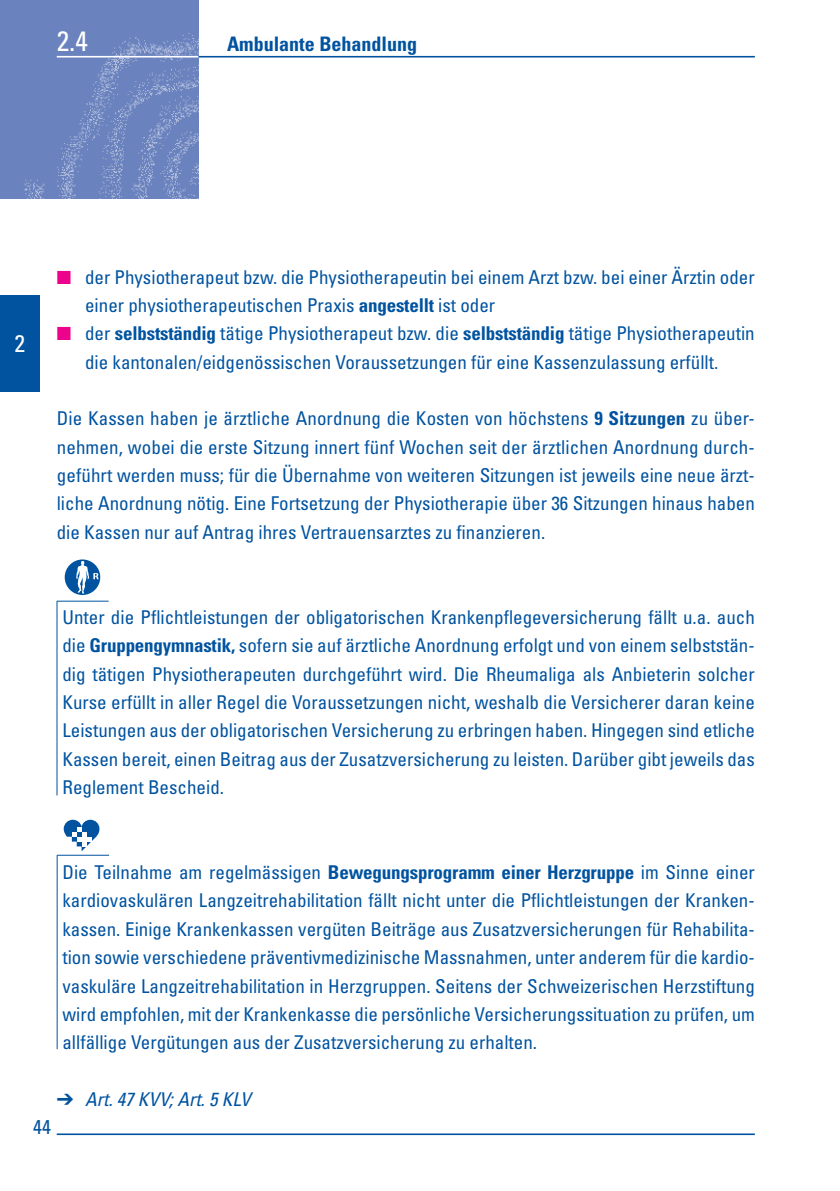
<style>
.page{position:relative;width:840px;height:1191px;background:#fff}
.page>*{position:absolute;margin:0;border:0;box-sizing:border-box;transform-origin:0 0}
.t1{font:condensed 28px "Univers LT Std";color:#fff}
.t2{font:condensed 24px "Univers LT Std";color:#fff}
.t3{font:700 condensed 20px "Univers LT Std";color:#0153a0}
.t4{font:condensed 20px "Univers LT Std";color:#0153a0}
.t5{font:condensed 19px/28.4px "Univers LT Std";color:#0153a0;text-align:justify}
.t6{font:italic condensed 19px "Univers LT Std";color:#0153a0}
.s1{color:#ed028c}
.s2{font-weight:700}
</style>
<div class="page">
<img style="left:0;top:0;width:198px;height:198px">
<div style="left:0;top:295px;width:40px;height:96px;background:#0153a0"></div>
<hr style="left:57px;top:56px;width:141px;height:1px;background:#fff">
<hr style="left:198px;top:56px;width:556px;height:1px;background:#0153a0">
<hr style="left:57px;top:1133px;width:697px;height:2px;background:#0153a0">
<hr style="left:57px;top:855px;width:1px;height:194px;background:#0153a0">
<svg style="left:64px;top:819px;width:35px;height:32px"></svg>
<div style="left:77px;top:836px;width:14px;height:5px;background:#fff"></div>
<hr style="left:82px;top:832px;width:4px;height:14px;background:#fff">
<hr style="left:57px;top:855px;width:52px;height:1px;background:#0153a0">
<hr style="left:57px;top:601px;width:1px;height:194px;background:#0153a0">
<svg style="left:65px;top:559px;width:35px;height:36px"></svg>
<hr style="left:57px;top:601px;width:52px;height:1px;background:#0153a0">
<h1 class="t1" style="left:57px;top:23px;width:33px">2.4</h1>
<p class="t3" style="left:227px;top:32px;width:191px">Ambulante Behandlung</p>
<p class="t2" style="left:15px;top:328px;width:12px">2</p>
<p class="t5" style="left:85px;top:262px;width:670px;text-indent:-28px"><span class="s1">■</span> der Physiotherapeut bzw. die Physiotherapeutin bei einem Arzt bzw. bei einer Ärztin oder einer physiotherapeutischen Praxis <span class="s2">angestellt</span> ist oder</p>
<p class="t5" style="left:57px;top:319px;width:699px;text-align:center"><span class="s1">■</span> der <span class="s2">selbstständig</span> tätige Physiotherapeut bzw. die <span class="s2">selbstständig</span> tätige Physiotherapeutin die kantonalen/eidgenössischen Voraussetzungen für eine Kassenzulassung erfüllt.</p>
<p class="t5" style="left:57px;top:404px;width:699px">Die Kassen haben je ärztliche Anordnung die Kosten von höchstens <span class="s2">9 Sitzungen</span> zu über&shy;nehmen, wobei die erste Sitzung innert fünf Wochen seit der ärztlichen Anordnung durch&shy;geführt werden muss; für die Übernahme von weiteren Sitzungen ist jeweils eine neue ärzt&shy;liche Anordnung nötig. Eine Fortsetzung der Physiotherapie über 36 Sitzungen hinaus haben die Kassen nur auf Antrag ihres Vertrauensarztes zu finanzieren.</p>
<p class="t5" style="left:62px;top:602px;width:693px">Unter die Pflichtleistungen der obligatorischen Krankenpflegeversicherung fällt u.a. auch die <span class="s2">Gruppengymnastik,</span> sofern sie auf ärztliche Anordnung erfolgt und von einem selbststän&shy;dig tätigen Physiotherapeuten durchgeführt wird. Die Rheumaliga als Anbieterin solcher Kurse erfüllt in aller Regel die Voraussetzungen nicht, weshalb die Versicherer daran keine Leistungen aus der obligatorischen Versicherung zu erbringen haben. Hingegen sind etliche Kassen bereit, einen Beitrag aus der Zusatzversicherung zu leisten. Darüber gibt jeweils das Reglement Bescheid.</p>
<p class="t5" style="left:62px;top:858px;width:693px">Die Teilnahme am regelmässigen <span class="s2">Bewegungsprogramm einer Herzgruppe</span> im Sinne einer kardiovaskulären Langzeitrehabilitation fällt nicht unter die Pflichtleistungen der Kranken&shy;kassen. Einige Krankenkassen vergüten Beiträge aus Zusatzversicherungen für Rehabilita&shy;tion sowie verschiedene präventivmedizinische Massnahmen, unter anderem für die kardio&shy;vaskuläre Langzeitrehabilitation in Herzgruppen. Seitens der Schweizerischen Herzstiftung wird empfohlen, mit der Krankenkasse die persönliche Versicherungssituation zu prüfen, um allfällige Vergütungen aus der Zusatzversicherung zu erhalten.</p>
<p class="t6" style="left:57px;top:1087px;width:195px">➔ Art. 47 KVV; Art. 5 KLV</p>
<p class="t4" style="left:33px;top:1114px;width:19px">44</p>
</div>
